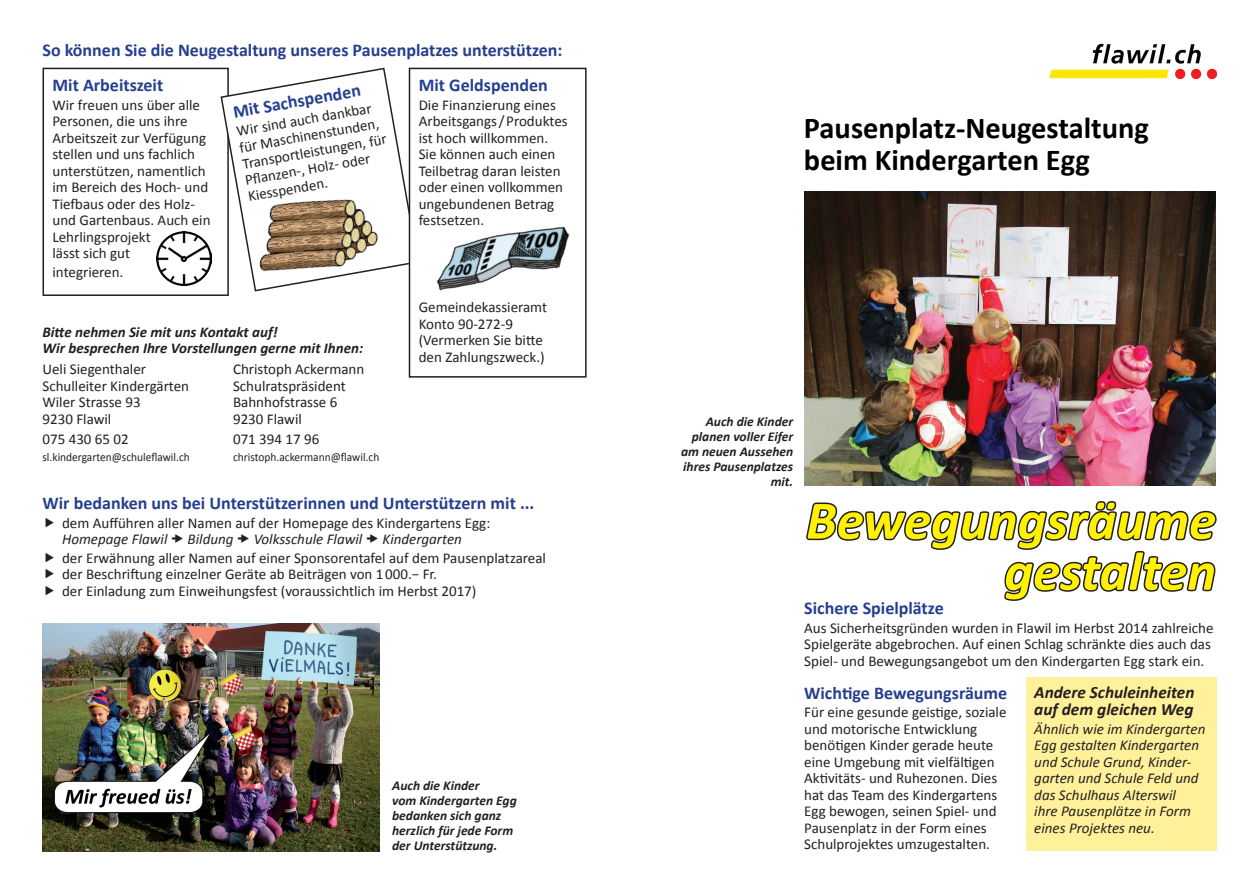
<style>
.page{position:relative;width:1259px;height:893px;background:#fff}
.page>*{position:absolute;margin:0;border:0;box-sizing:border-box;transform-origin:0 0}
.t1{font:italic 700 54.75px/51px "Calibri";color:#fff101;text-align:right}
.t2{font:700 30.45px/31.5px "Calibri";color:#000}
.t3{font:700 18px "Calibri";color:#253f8e}
.t4{font:italic 700 17.25px/16.5px "Calibri";color:#231f20}
.t5{font:15px/16.5px "Calibri";color:#231f20}
.t6{font:italic 15px/16.5px "Calibri";color:#231f20}
.t7{font:italic 700 15px/16.5px "Calibri";color:#231f20}
.t8{font:italic 700 13.5px/15px "Calibri";color:#231f20;text-align:right}
.t9{font:12px "Calibri";color:#231f20;scale:.95 1}
</style>
<div class="page">
<div style="left:1025px;top:677px;width:191px;height:173px;background:#fff09a"></div>
<svg style="left:807px;top:438px;width:410px;height:163px"></svg>
<img style="left:1049px;top:43px;width:167px;height:37px">
<div style="left:43px;top:68px;width:186px;height:228px;border:2px solid #231f20"></div>
<svg style="left:220px;top:67px;width:199px;height:225px"></svg>
<div style="left:409px;top:68px;width:177px;height:309px;background:#fff"></div>
<div style="left:409px;top:68px;width:177px;height:310px;border:2px solid #231f20"></div>
<img style="left:248px;top:186px;width:135px;height:96px">
<img style="left:157px;top:231px;width:55px;height:55px">
<img style="left:436px;top:194px;width:150px;height:133px">
<img style="left:804px;top:191px;width:411px;height:295px">
<img style="left:43px;top:623px;width:337px;height:228px">
<p class="t3" style="left:43px;top:39px;width:521px">So können Sie die Neugestaltung unseres Pausenplatzes unterstützen:</p>
<p class="t3" style="left:53px;top:74px;width:112px">Mit Arbeitszeit</p>
<p class="t5" style="left:53px;top:97px;width:160px">Wir freuen uns über alle<br>Personen, die uns ihre<br>Arbeitszeit zur Verfügung stellen und uns fachlich unterstützen, namentlich im Bereich des Hoch- und<br>Tiefbaus oder des Holz&shy;und Gartenbaus. Auch ein<br>Lehrlingsprojekt<br>lässt sich gut</p>
<p class="t5" style="left:53px;top:264px;width:72px">integrieren.</p>
<p class="t3" style="left:231px;top:101px;width:131px;rotate:-10deg">Mit Sachspenden</p>
<p class="t5" style="left:235px;top:123px;width:148px;rotate:-10deg">Wir sind auch dankbar für Maschinenstunden,<br>Transportleistungen, für<br>Pfl anzen-, Holz- oder<br>Kiesspenden.</p>
<p class="t3" style="left:419px;top:74px;width:131px">Mit Geldspenden</p>
<p class="t5" style="left:419px;top:97px;width:150px">Die Finanzierung eines<br>Arbeitsgangs/Produktes ist hoch willkommen.<br>Sie können auch einen<br>Teilbetrag daran leisten oder einen vollkommen ungebundenen Betrag festsetzen.</p>
<p class="t5" style="left:419px;top:299px;width:130px">Gemeindekassieramt<br>Konto 90-272-9 (Vermerken Sie bitte den Zahlungszweck.)</p>
<p class="t7" style="left:43px;top:324px;width:322px">Bitte nehmen Sie mit uns Kontakt auf!<br>Wir besprechen Ihre Vorstellungen gerne mit Ihnen:</p>
<p class="t5" style="left:43px;top:361px;width:105px">Ueli Siegenthaler</p>
<p class="t5" style="left:233px;top:361px;width:133px">Christoph Ackermann</p>
<p class="t5" style="left:43px;top:377px;width:148px">Schulleiter Kindergärten</p>
<p class="t5" style="left:233px;top:377px;width:114px">Schulratspräsident</p>
<p class="t5" style="left:43px;top:394px;width:100px">Wiler Strasse 93</p>
<p class="t5" style="left:233px;top:394px;width:106px">Bahnhofstrasse 6</p>
<p class="t5" style="left:43px;top:410px;width:70px">9230 Flawil</p>
<p class="t5" style="left:233px;top:410px;width:70px">9230 Flawil</p>
<p class="t5" style="left:43px;top:431px;width:88px">075 430 65 02</p>
<p class="t5" style="left:233px;top:431px;width:88px">071 394 17 96</p>
<p class="t9" style="left:43px;top:449px;width:157px">sl.kindergarten@schuleflawil.ch</p>
<p class="t9" style="left:233px;top:449px;width:155px">christoph.ackermann@flawil.ch</p>
<p class="t3" style="left:43px;top:491px;width:493px">Wir bedanken uns bei Unterstützerinnen und Unterstützern mit ...</p>
<p class="t5" style="left:62px;top:514px;width:430px">dem Aufführen aller Namen auf der Homepage des Kindergartens Egg:</p>
<p class="t6" style="left:62px;top:530px;width:107px">Homepage Flawil</p>
<p class="t6" style="left:188px;top:530px;width:47px">Bildung</p>
<p class="t6" style="left:254px;top:530px;width:110px">Volksschule Flawil</p>
<p class="t6" style="left:382px;top:530px;width:81px">Kindergarten</p>
<p class="t5" style="left:62px;top:549px;width:485px">der Erwähnung aller Namen auf einer Sponsorentafel auf dem Pausenplatzareal der Beschriftung einzelner Geräte ab Beiträgen von 1000.− Fr.<br>der Einladung zum Einweihungsfest (voraussichtlich im Herbst 2017)</p>
<p class="t8" style="left:392px;top:778px;width:126px;text-align:left">Auch die Kinder<br>vom Kindergarten Egg bedanken sich ganz herzlich für jede Form der Unterstützung.</p>
<h2 class="t2" style="left:804px;top:112px;width:346px">Pausenplatz-Neugestaltung beim Kindergarten Egg</h2>
<p class="t8" style="left:681px;top:414px;width:114px">Auch die Kinder planen voller Eifer am neuen Aussehen ihres Pausenplatzes mit.</p>
<h1 class="t1" style="left:806px;top:495px;width:411px">Bewegungsräume gestalten</h1>
<p class="t3" style="left:804px;top:597px;width:141px">Sichere Spielplätze</p>
<p class="t5" style="left:804px;top:620px;width:411px">Aus Sicherheitsgründen wurden in Flawil im Herbst 2014 zahlreiche<br>Spielgeräte abgebrochen. Auf einen Schlag schränkte dies auch das<br>Spiel- und Bewegungsangebot um den Kindergarten Egg stark ein.</p>
<p class="t3" style="left:804px;top:681px;width:204px">Wichtige Bewegungsräume</p>
<p class="t5" style="left:804px;top:704px;width:204px">Für eine gesunde geistige, soziale und motorische Entwicklung benötigen Kinder gerade heute eine Umgebung mit vielfältigen<br>Aktivitäts- und Ruhezonen. Dies hat das Team des Kindergartens<br>Egg bewogen, seinen Spiel- und<br>Pausenplatz in der Form eines<br>Schulprojektes umzugestalten.</p>
<p class="t4" style="left:1034px;top:684px;width:162px">Andere Schuleinheiten auf dem gleichen Weg</p>
<p class="t6" style="left:1034px;top:720px;width:173px">Ähnlich wie im Kindergarten<br>Egg gestalten Kindergarten und Schule Grund, Kinder&shy;garten und Schule Feld und das Schulhaus Alterswil<br>ihre Pausenplätze in Form eines Projektes neu.</p>
</div>
